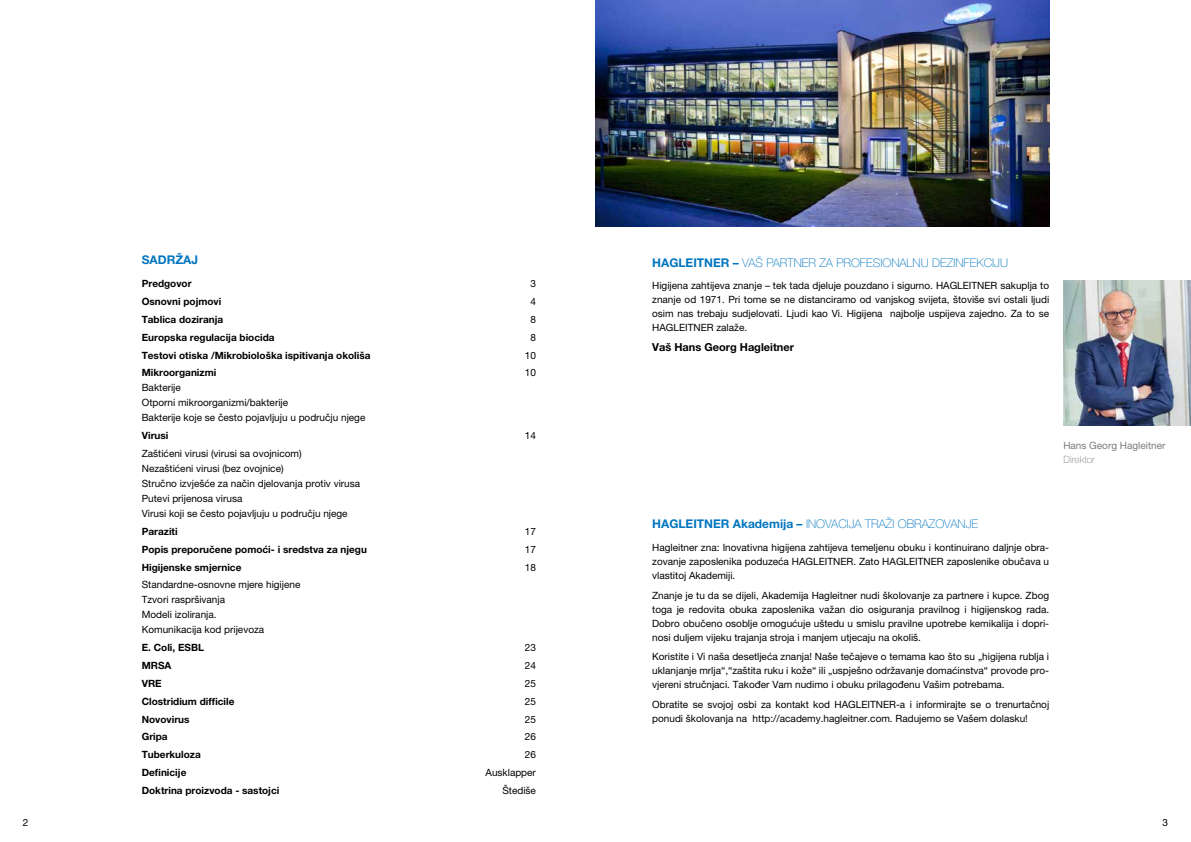
<style>
.page{position:relative;width:1191px;height:842px;background:#fff}
.page>*{position:absolute;margin:0;border:0;box-sizing:border-box;transform-origin:0 0}
.t1{font:100 12px "Helvetica Neue LT Pro";color:#0075bf}
.t2{font:700 12px "Helvetica Neue LT Pro";color:#0075bf}
.t3{font:700 11px "Helvetica Neue LT Pro";color:#000}
.t4{font:10px/14px "Helvetica Neue LT Pro";color:#000;text-align:justify}
.t5{font:700 10px "Helvetica Neue LT Pro";color:#000}
.t6{font:10px "Helvetica Neue LT Pro";color:#7c7b7b}
.t7{font:100 10px "Helvetica Neue LT Pro";color:#7c7b7b}
.s1{font-weight:700}
</style>
<div class="page">
<img style="left:1063px;top:281px;width:128px;height:144px">
<img style="left:595px;top:0;width:454px;height:227px">
<p class="t2" style="left:142px;top:252px;width:58px">SADRŽAJ</p>
<p class="t5" style="left:142px;top:277px;width:51px">Predgovor</p>
<p class="t4" style="left:530px;top:277px;width:7px">3</p>
<p class="t5" style="left:142px;top:295px;width:81px">Osnovni pojmovi</p>
<p class="t4" style="left:530px;top:294px;width:7px">4</p>
<p class="t5" style="left:142px;top:313px;width:83px">Tablica doziranja</p>
<p class="t4" style="left:530px;top:312px;width:7px">8</p>
<p class="t5" style="left:142px;top:331px;width:134px">Europska regulacija biocida</p>
<p class="t4" style="left:530px;top:330px;width:7px">8</p>
<p class="t5" style="left:142px;top:349px;width:230px">Testovi otiska /Mikrobiološka ispitivanja okoliša</p>
<p class="t4" style="left:525px;top:348px;width:13px">10</p>
<p class="t5" style="left:142px;top:367px;width:76px">Mikroorganizmi</p>
<p class="t4" style="left:525px;top:366px;width:13px">10</p>
<p class="t4" style="left:142px;top:380px;width:225px;line-height:15px;text-align:left">Bakterije<br>Otporni mikroorganizmi/bakterije<br>Bakterije koje se često pojavljuju u području njege</p>
<p class="t5" style="left:142px;top:429px;width:28px">Virusi</p>
<p class="t4" style="left:525px;top:428px;width:13px">14</p>
<p class="t4" style="left:142px;top:446px;width:220px;line-height:15px;text-align:left">Zaštićeni virusi (virusi sa ovojnicom)<br>Nezaštićeni virusi (bez ovojnice)<br>Stručno izvješće za način djelovanja protiv virusa Putevi prijenosa virusa<br>Virusi koji se često pojavljuju u području njege</p>
<p class="t5" style="left:142px;top:525px;width:37px">Paraziti</p>
<p class="t4" style="left:525px;top:524px;width:13px">17</p>
<p class="t5" style="left:142px;top:543px;width:227px">Popis preporučene pomoći- i sredstva za njegu</p>
<p class="t4" style="left:525px;top:542px;width:13px">17</p>
<p class="t5" style="left:142px;top:561px;width:101px">Higijenske smjernice</p>
<p class="t4" style="left:525px;top:560px;width:13px">18</p>
<p class="t4" style="left:142px;top:577px;width:160px;line-height:15px;text-align:left">Standardne-osnovne mjere higijene<br>Tzvori raspršivanja<br>Modeli izoliranja.<br>Komunikacija kod prijevoza</p>
<p class="t5" style="left:142px;top:641px;width:64px">E. Coli, ESBL</p>
<p class="t4" style="left:525px;top:640px;width:13px">23</p>
<p class="t5" style="left:142px;top:659px;width:31px">MRSA</p>
<p class="t4" style="left:525px;top:658px;width:13px">24</p>
<p class="t5" style="left:142px;top:677px;width:21px">VRE</p>
<p class="t4" style="left:525px;top:676px;width:13px">25</p>
<p class="t5" style="left:142px;top:695px;width:94px">Clostridium difficile</p>
<p class="t4" style="left:525px;top:694px;width:13px">25</p>
<p class="t5" style="left:142px;top:713px;width:49px">Novovirus</p>
<p class="t4" style="left:525px;top:712px;width:13px">25</p>
<p class="t5" style="left:142px;top:731px;width:27px">Gripa</p>
<p class="t4" style="left:525px;top:730px;width:13px">26</p>
<p class="t5" style="left:142px;top:748px;width:61px">Tuberkuloza</p>
<p class="t4" style="left:525px;top:747px;width:13px">26</p>
<p class="t5" style="left:142px;top:766px;width:46px">Definicije</p>
<p class="t4" style="left:485px;top:765px;width:52px">Ausklapper</p>
<p class="t5" style="left:142px;top:784px;width:139px">Doktrina proizvoda - sastojci</p>
<p class="t4" style="left:502px;top:783px;width:35px">Štediše</p>
<p class="t1" style="left:652px;top:255px;width:357px"><span class="s1">HAGLEITNER –</span> VAŠ PARTNER ZA PROFESIONALNU DEZINFEKCIJU</p>
<p class="t4" style="left:652px;top:278px;width:398px">Higijena zahtijeva znanje – tek tada djeluje pouzdano i sigurno. HAGLEITNER sakuplja to znanje od 1971. Pri tome se ne distanciramo od vanjskog svijeta, štoviše svi ostali ljudi osim nas trebaju sudjelovati. Ljudi kao Vi. Higijena najbolje uspijeva zajedno. Za to se HAGLEITNER zalaže.</p>
<p class="t3" style="left:652px;top:340px;width:143px">Vaš Hans Georg Hagleitner</p>
<p class="t6" style="left:1063px;top:440px;width:104px">Hans Georg Hagleitner</p>
<p class="t7" style="left:1063px;top:454px;width:33px">Direktor</p>
<p class="t1" style="left:652px;top:517px;width:327px"><span class="s1">HAGLEITNER Akademija –</span> INOVACIJA TRAŽI OBRAZOVANJE</p>
<p class="t4" style="left:652px;top:540px;width:398px">Hagleitner zna: Inovativna higijena zahtijeva temeljenu obuku i kontinuirano daljnje obra&shy;zovanje zaposlenika poduzeća HAGLEITNER. Zato HAGLEITNER zaposlenike obučava u vlastitoj Akademiji.</p>
<p class="t4" style="left:652px;top:588px;width:398px">Znanje je tu da se dijeli, Akademija Hagleitner nudi školovanje za partnere i kupce. Zbog toga je redovita obuka zaposlenika važan dio osiguranja pravilnog i higijenskog rada.<br>Dobro obučeno osoblje omogućuje uštedu u smislu pravilne upotrebe kemikalija i dopri&shy;nosi duljem vijeku trajanja stroja i manjem utjecaju na okoliš.</p>
<p class="t4" style="left:652px;top:649px;width:398px">Koristite i Vi naša desetljeća znanja! Naše tečajeve o temama kao što su „higijena rublja i uklanjanje mrlja“,“zaštita ruku i kože“ ili „uspješno održavanje domaćinstva“ provode pro&shy;vjereni stručnjaci. Također Vam nudimo i obuku prilagođenu Vašim potrebama.</p>
<p class="t4" style="left:652px;top:697px;width:398px">Obratite se svojoj osbi za kontakt kod HAGLEITNER-a i informirajte se o trenurtačnoj ponudi školovanja na http://academy.hagleitner.com. Radujemo se Vašem dolasku!</p>
<p class="t4" style="left:23px;top:816px;width:7px">2</p>
<p class="t4" style="left:1162px;top:816px;width:7px">3</p>
</div>
